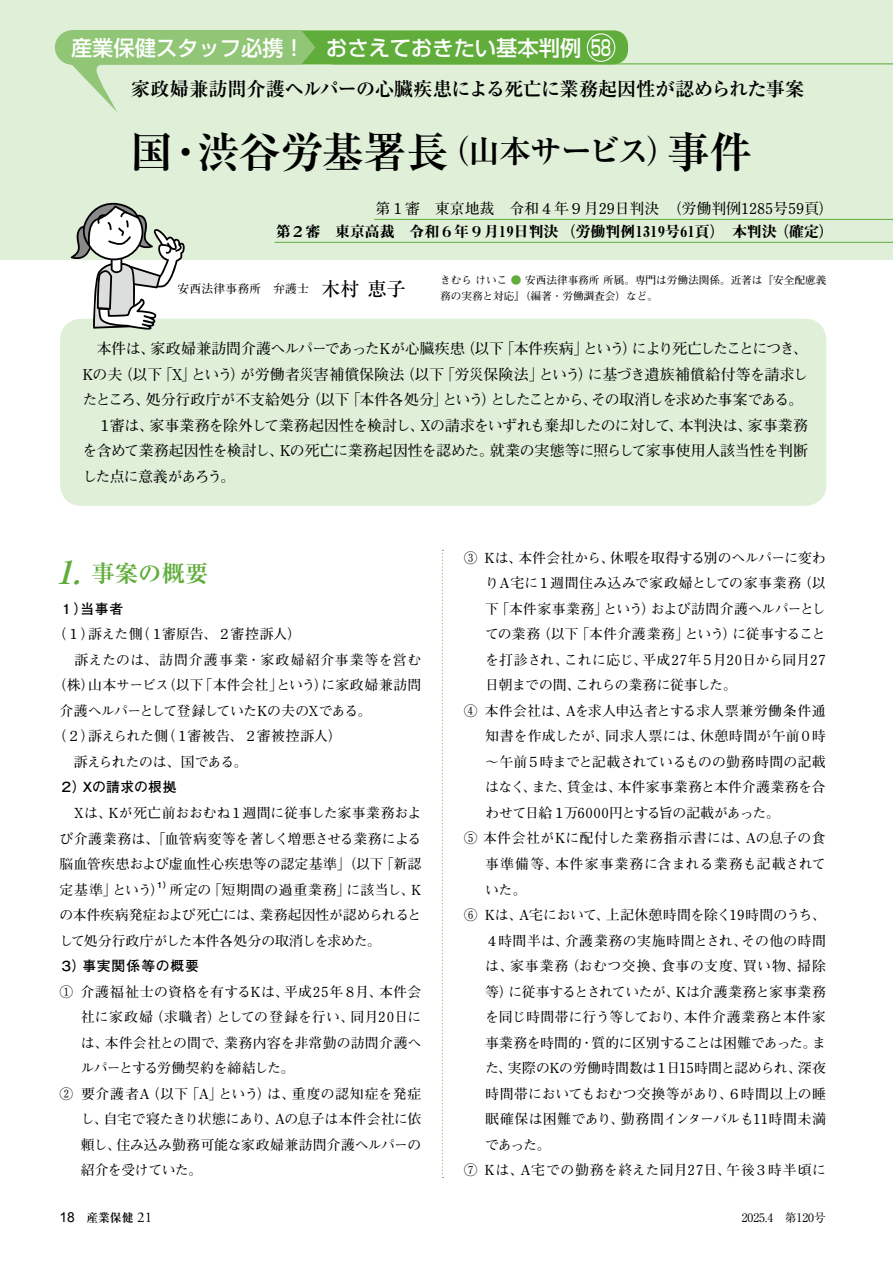
<style>
.page{position:relative;width:893px;height:1263px;background:#fff}
.page>*{position:absolute;margin:0;border:0;box-sizing:border-box;transform-origin:0 0}
.t1{font:700 42.45px "Ryumin Pro";letter-spacing:-.005em;color:#000}
.t2{font:700 23.4px "Ryumin Pro";color:#60ad3b}
.t3{font:500 21.3px "Shin Go Pro";color:#fff}
.t4{font:700 19.2px "Ryumin Pro";letter-spacing:-.015em;color:#000}
.t5{font:700 14.85px/25.5px "Futo Min A101 Pro";letter-spacing:-.015em;color:#000}
.t6{font:14.85px "Midashi Min Pro MA31";color:#000}
.t7{font:700 13.8px/25.5px "Futo Min A101 Pr 6";letter-spacing:.005em;color:#000;text-align:justify}
.t8{font:700 13.8px "Futo Min A101 Pr 6";letter-spacing:.035em;color:#000}
.t9{font:700 13.8px "Futo Min A101 Pr 6";letter-spacing:-.03em;color:#000}
.t10{font:700 13.8px "Futo Min A101 Pr 6";letter-spacing:-.025em;color:#000}
.t11{font:700 13.8px "Futo Min A101 Pr 6";letter-spacing:.045em;color:#000}
.t12{font:700 13.8px "Futo Min A101 Pr 6";letter-spacing:-.015em;color:#000}
.t13{font:700 13.8px "Futo Min A101 Pr 6";letter-spacing:.07em;color:#000}
.t14{font:700 13.8px "Futo Min A101 Pr 6";letter-spacing:.025em;color:#000}
.t15{font:700 13.8px "Futo Min A101 Pr 6";letter-spacing:.04em;color:#000}
.t16{font:700 13.8px "Futo Min A101 Pr 6";letter-spacing:.065em;color:#000}
.t17{font:700 13.8px "Futo Min A101 Pr 6";letter-spacing:-.04em;color:#000}
.t18{font:700 13.8px "Futo Min A101 Pr 6";letter-spacing:-.05em;color:#000}
.t19{font:700 13.8px "Futo Go B101 Pr 5";letter-spacing:.05em;color:#000}
.t20{font:700 13.8px "Futo Go B101 Pr 5";letter-spacing:.02em;color:#000}
.t21{font:700 11.7px "Futo Min A101 Pro";letter-spacing:.025em;color:#000}
.t22{font:11.7px "Ryumin Pr 6 N";color:#000}
.t23{font:700 11.7px "Ryumin Pro";color:#000}
.t24{font:700 10.65px/15.9px "Futo Min A101 Pro";color:#000}
.t25{font:8.1px "Midashi Go Pro MB31";color:#000}
.s1{font-size:31.95px}
.s2{font-family:"Ryumin Pro";font-weight:500;font-size:19.2px}
.s3{color:#60ad3b}
.s4{font-style:italic;font-size:31.95px}
.s5{font-family:"Arial";font-weight:400;font-size:13.8px}
.s6{font-family:"Adobe Garamond Pro";font-weight:400;font-size:14.85px}
</style>
<div class="page">
<div style="left:0;top:0;width:893px;height:259px;background:#dfefd8"></div>
<div style="left:60px;top:319px;width:766px;height:187px;background:#dfefd8;border-radius:21px"></div>
<svg style="left:71px;top:203px;width:114px;height:127px"></svg>
<svg style="left:442px;top:550px;width:1px;height:628px"></svg>
<div style="left:57px;top:30px;width:571px;height:34px;background:#60ad3b;border-radius:15px"></div>
<svg style="left:70px;top:30px;width:245px;height:82px"></svg>
<div style="left:55px;top:30px;width:34px;height:34px;background:#90c676;border-radius:50%"></div>
<div style="left:587px;top:33px;width:28px;height:29px;border:1px solid #fff;border-radius:50%"></div>
<hr style="left:374px;top:219px;width:519px;height:1px;background:#60ad3b">
<hr style="left:275px;top:242px;width:618px;height:1px;background:#60ad3b">
<hr style="left:332px;top:63px;width:561px;height:1px;background:#60ad3b">
<h3 class="t3" style="left:71px;top:30px;width:542px">産業保健スタッフ必携！　おさえておきたい基本判例 58</h3>
<h3 class="t4" style="left:131px;top:73px;width:675px">家政婦兼訪問介護ヘルパーの心臓疾患による死亡に業務起因性が認められた事案</h3>
<h1 class="t1" style="left:130px;top:119px;width:623px">国・渋谷労基署長<span class="s1">（山本サービス）</span>事件</h1>
<p class="t5" style="left:375px;top:194px;width:460px">第１審　東京地裁　令和４年９月29日判決　（労働判例1285号59頁）</p>
<p class="t6" style="left:276px;top:220px;width:560px">第２審　東京高裁　令和６年９月19日判決 （労働判例1319号61頁）　本判決 （確定）</p>
<p class="t21" style="left:177px;top:279px;width:230px">安西法律事務所　弁護士　<span class="s2">木村 恵子</span></p>
<p class="t24" style="left:440px;top:271px;width:388px">きむら けいこ <span class="s3">●</span> 安西法律事務所 所属。専門は労働法関係。近著は『安全配慮義務の実務と対応』（編著・労働調査会）など。</p>
<p class="t5" style="left:82px;top:334px;width:727px;text-indent:14px">本件は、家政婦兼訪問介護ヘルパーであったKが心臓疾患（以下「本件疾病」という）により死亡したことにつき、Kの夫（以下「X」という）が労働者災害補償保険法（以下「労災保険法」という）に基づき遺族補償給付等を請求したところ、処分行政庁が不支給処分（以下「本件各処分」という）としたことから、その取消しを求めた事案である。　１審は、家事業務を除外して業務起因性を検討し、Xの請求をいずれも棄却したのに対して、本判決は、家事業務を含めて業務起因性を検討し、Kの死亡に業務起因性を認めた。就業の実態等に照らして家事使用人該当性を判断した点に意義があろう。</p>
<h2 class="t2" style="left:56px;top:554px;width:154px"><span class="s4">1.</span>事案の概要</h2>
<p class="t19" style="left:60px;top:598px;width:65px">１）当事者</p>
<p class="t12" style="left:53px;top:623px;width:250px">（１）訴えた側（１審原告、２審控訴人）</p>
<p class="t13" style="left:60px;top:649px;width:363px">　訴えたのは、訪問介護事業・家政婦紹介事業等を営む</p>
<p class="t7" style="left:53px;top:672px;width:370px">（株）山本サービス（以下「本件会社」という）に家政婦兼訪問</p>
<p class="t17" style="left:60px;top:700px;width:314px">介護ヘルパーとして登録していたKの夫のXである。</p>
<p class="t7" style="left:53px;top:723px;width:291px">（２）訴えられた側（１審被告、２審被控訴人）</p>
<p class="t9" style="left:60px;top:751px;width:190px">　訴えられたのは、国である。</p>
<p class="t20" style="left:60px;top:776px;width:119px">２）Xの請求の根拠</p>
<p class="t7" style="left:60px;top:799px;width:363px">　Xは、Kが死亡前おおむね１週間に従事した家事業務および介護業務は、「血管病変等を著しく増悪させる業務による脳血管疾患および虚血性心疾患等の認定基準」（以下「新認定基準」という）所定の「短期間の過重業務」に該当し、K</p>
<p class="t25" style="left:156px;top:878px;width:17px">１）</p>
<p class="t7" style="left:60px;top:901px;width:363px">の本件疾病発症および死亡には、業務起因性が認められるとして処分行政庁がした本件各処分の取消しを求めた。</p>
<p class="t19" style="left:60px;top:955px;width:141px">３）事実関係等の概要</p>
<p class="t8" style="left:60px;top:981px;width:363px">① 介護福祉士の資格を有するKは、平成25年８月、本件会</p>
<p class="t7" style="left:81px;top:1004px;width:342px">社に家政婦（求職者）としての登録を行い、同月20日に</p>
<p class="t7" style="left:81px;top:1029px;width:342px">は、本件会社との間で、業務内容を非常勤の訪問介護ヘ</p>
<p class="t18" style="left:81px;top:1057px;width:215px">ルパーとする労働契約を締結した。</p>
<p class="t11" style="left:60px;top:1083px;width:363px">② 要介護者A（以下「A」という）は、重度の認知症を発症</p>
<p class="t7" style="left:81px;top:1106px;width:342px">し、自宅で寝たきり状態にあり、Aの息子は本件会社に依</p>
<p class="t7" style="left:81px;top:1131px;width:342px">頼し、住み込み勤務可能な家政婦兼訪問介護ヘルパーの</p>
<p class="t10" style="left:81px;top:1159px;width:123px">紹介を受けていた。</p>
<p class="t7" style="left:464px;top:544px;width:363px">③ Kは、本件会社から、休暇を取得する別のヘルパーに変わ</p>
<p class="t8" style="left:485px;top:572px;width:342px">りA宅に１週間住み込みで家政婦としての家事業務（以</p>
<p class="t7" style="left:485px;top:595px;width:342px">下「本件家事業務」という）および訪問介護ヘルパーとし</p>
<p class="t7" style="left:485px;top:621px;width:342px">ての業務（以下「本件介護業務」という）に従事すること</p>
<p class="t7" style="left:485px;top:646px;width:342px">を打診され、これに応じ、平成27年５月20日から同月27</p>
<p class="t10" style="left:485px;top:674px;width:253px">日朝までの間、これらの業務に従事した。</p>
<p class="t7" style="left:464px;top:697px;width:363px">④ 本件会社は、Aを求人申込者とする求人票兼労働条件通</p>
<p class="t14" style="left:485px;top:725px;width:342px">知書を作成したが、同求人票には、休憩時間が午前０時</p>
<p class="t10" style="left:485px;top:751px;width:342px">～午前５時までと記載されているものの勤務時間の記載</p>
<p class="t7" style="left:485px;top:774px;width:342px">はなく、また、賃金は、本件家事業務と本件介護業務を合</p>
<p class="t9" style="left:485px;top:802px;width:296px">わせて日給１万6000円とする旨の記載があった。</p>
<p class="t8" style="left:464px;top:827px;width:363px">⑤ 本件会社がKに配付した業務指示書には、Aの息子の食</p>
<p class="t11" style="left:485px;top:853px;width:342px">事準備等、本件家事業務に含まれる業務も記載されて</p>
<p class="t7" style="left:485px;top:876px;width:43px">いた。</p>
<p class="t7" style="left:464px;top:901px;width:363px">⑥ Kは、A宅において、上記休憩時間を除く19時間のうち、</p>
<p class="t15" style="left:485px;top:929px;width:342px">４時間半は、介護業務の実施時間とされ、その他の時間</p>
<p class="t16" style="left:485px;top:955px;width:342px">は、家事業務（おむつ交換、食事の支度、買い物、掃除</p>
<p class="t12" style="left:485px;top:980px;width:342px">等）に従事するとされていたが、Kは介護業務と家事業務</p>
<p class="t7" style="left:485px;top:1003px;width:342px">を同じ時間帯に行う等しており、本件介護業務と本件家</p>
<p class="t9" style="left:485px;top:1031px;width:342px">事業務を時間的・質的に区別することは困難であった。ま</p>
<p class="t7" style="left:485px;top:1054px;width:342px">た、実際のKの労働時間数は１日15時間と認められ、深夜</p>
<p class="t7" style="left:485px;top:1080px;width:342px">時間帯においてもおむつ交換等があり、６時間以上の睡</p>
<p class="t7" style="left:485px;top:1105px;width:342px">眠確保は困難であり、勤務間インターバルも11時間未満</p>
<p class="t7" style="left:485px;top:1131px;width:67px">であった。</p>
<p class="t8" style="left:464px;top:1159px;width:363px">⑦ Kは、A宅での勤務を終えた同月27日、午後３時半頃に</p>
<p class="t23" style="left:60px;top:1208px;width:94px"><span class="s5">18</span> 産業保健 <span class="s6">21</span></p>
<p class="t22" style="left:742px;top:1208px;width:86px">2025.4　第120号</p>
</div>
